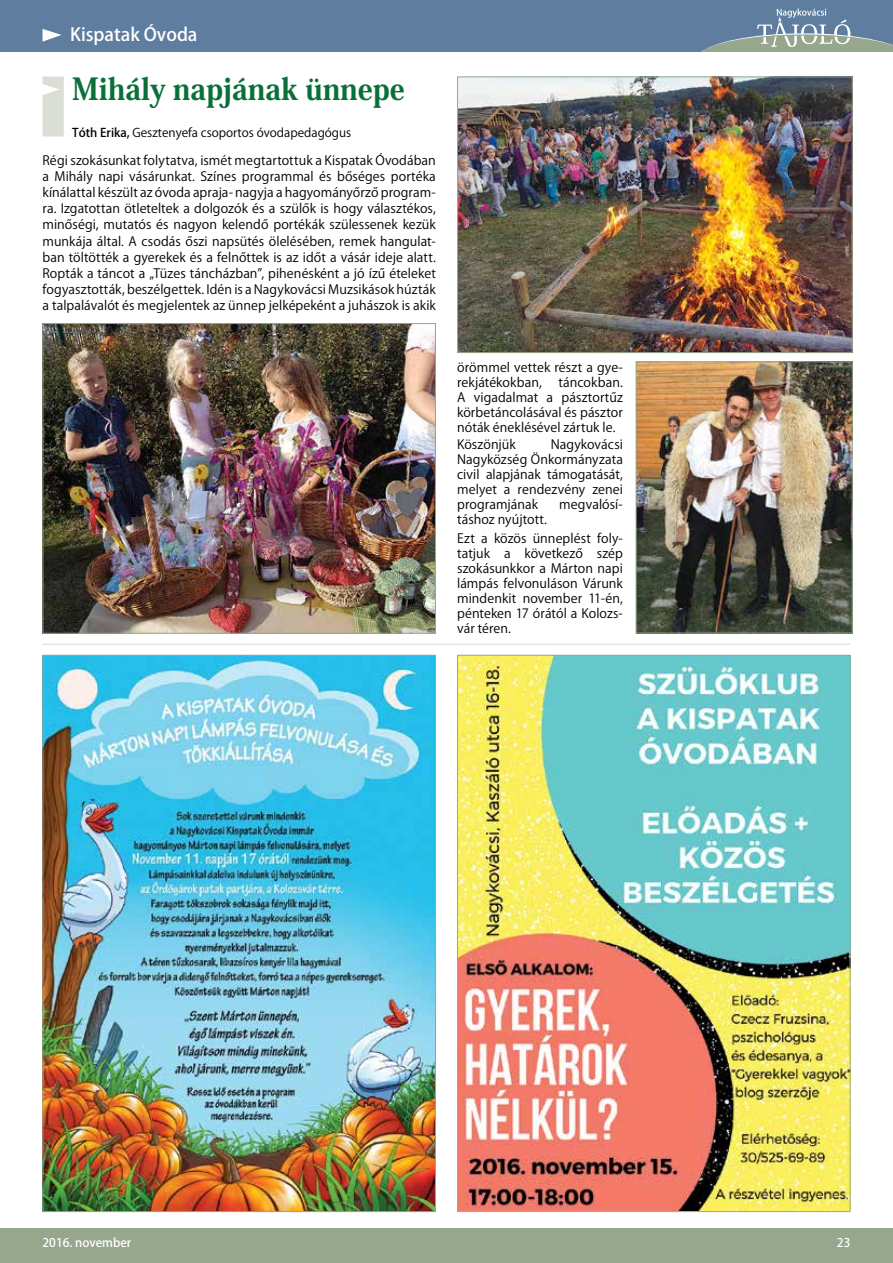
<style>
.page{position:relative;width:893px;height:1263px;background:#fff}
.page>*{position:absolute;margin:0;border:0;box-sizing:border-box;transform-origin:0 0}
.t1{font:800 30px "Koz Min Pr 6 N";color:#0a7039;scale:.93 1}
.t2{font:500 18px "Koz Go Pr 6 N";color:#fff}
.t3{font:12.75px/15px "Koz Go Pr 6 N";letter-spacing:.005em;color:#000;text-align:justify}
.t4{font:12px "Koz Go Pr 6 N";color:#000}
.t5{font:500 12px "Koz Go Pr 6 N";color:#fff}
.s1{font-weight:500}
</style>
<div class="page">
<div style="left:0;top:1229px;width:893px;height:34px;background:#96a78e"></div>
<div style="left:0;top:0;width:893px;height:51px;background:#5f7d9f"></div>
<svg style="left:43px;top:29px;width:19px;height:13px"></svg>
<svg style="left:702px;top:9px;width:191px;height:42px"></svg>
<svg style="left:43px;top:77px;width:21px;height:59px"></svg>
<img style="left:45px;top:325px;width:389px;height:307px">
<div style="left:43px;top:323px;width:393px;height:311px;border:1px solid #96a78e"></div>
<img style="left:638px;top:363px;width:213px;height:268px">
<div style="left:636px;top:361px;width:217px;height:272px;border:1px solid #96a78e"></div>
<img style="left:459px;top:79px;width:392px;height:272px">
<div style="left:457px;top:77px;width:396px;height:276px;border:1px solid #96a78e"></div>
<img style="left:45px;top:657px;width:389px;height:553px">
<img style="left:459px;top:657px;width:389px;height:553px">
<hr style="left:43px;top:644px;width:807px;height:1px;background:#96a78e">
<h2 class="t2" style="left:70px;top:25px;width:129px">Kispatak Óvoda</h2>
<h1 class="t1" style="left:72px;top:72px;width:359px">Mihály napjának ünnepe</h1>
<p class="t4" style="left:72px;top:125px;width:281px"><span class="s1">Tóth Erika,</span> Gesztenyefa csoportos óvodapedagógus</p>
<p class="t3" style="left:43px;top:152px;width:395px;line-height:16.2px">Régi szokásunkat folytatva, ismét megtartottuk a Kispatak Óvodában a Mihály napi vásárunkat. Színes programmal és bőséges portéka kínálattal készült az óvoda apraja- nagyja a hagyományőrző program&shy;ra. Izgatottan ötleteltek a dolgozók és a szülők is hogy választékos, minőségi, mutatós és nagyon kelendő portékák szülessenek kezük munkája által. A csodás őszi napsütés ölelésében, remek hangulat&shy;ban töltötték a gyerekek és a felnőttek is az időt a vásár ideje alatt.<br>Ropták a táncot a „Tüzes táncházban”, pihenésként a jó ízű ételeket fogyasztották, beszélgettek. Idén is a Nagykovácsi Muzsikások húzták a talpalávalót és megjelentek az ünnep jelképeként a juhászok is akik</p>
<p class="t3" style="left:457px;top:360px;width:167px">örömmel vettek részt a gye&shy;rekjátékokban,</p>
<p class="t3" style="left:457px;top:375px;width:167px;text-indent:101px">táncokban.<br>A vigadalmat a pásztortűz körbetáncolásával és pásztor nóták éneklésével zártuk le.</p>
<p class="t3" style="left:457px;top:437px;width:60px">Köszönjük</p>
<p class="t3" style="left:457px;top:437px;width:167px;text-indent:94px">Nagykovácsi Nagyközség Önkormányzata civil alapjának támogatását, melyet a rendezvény zenei programjának</p>
<p class="t3" style="left:559px;top:497px;width:65px">megvalósí-</p>
<p class="t3" style="left:457px;top:510px;width:167px;line-height:19.2px">táshoz nyújtott.<br>Ezt a közös ünneplést foly-</p>
<p class="t3" style="left:457px;top:546px;width:167px">tatjuk a következő szép szokásunkkor a Márton napi lámpás felvonuláson Várunk mindenkit november 11-én, pénteken 17 órától a Kolozs&shy;vár téren.</p>
<p class="t5" style="left:43px;top:1236px;width:90px">2016. november</p>
<p class="t5" style="left:837px;top:1236px;width:15px">23</p>
</div>
